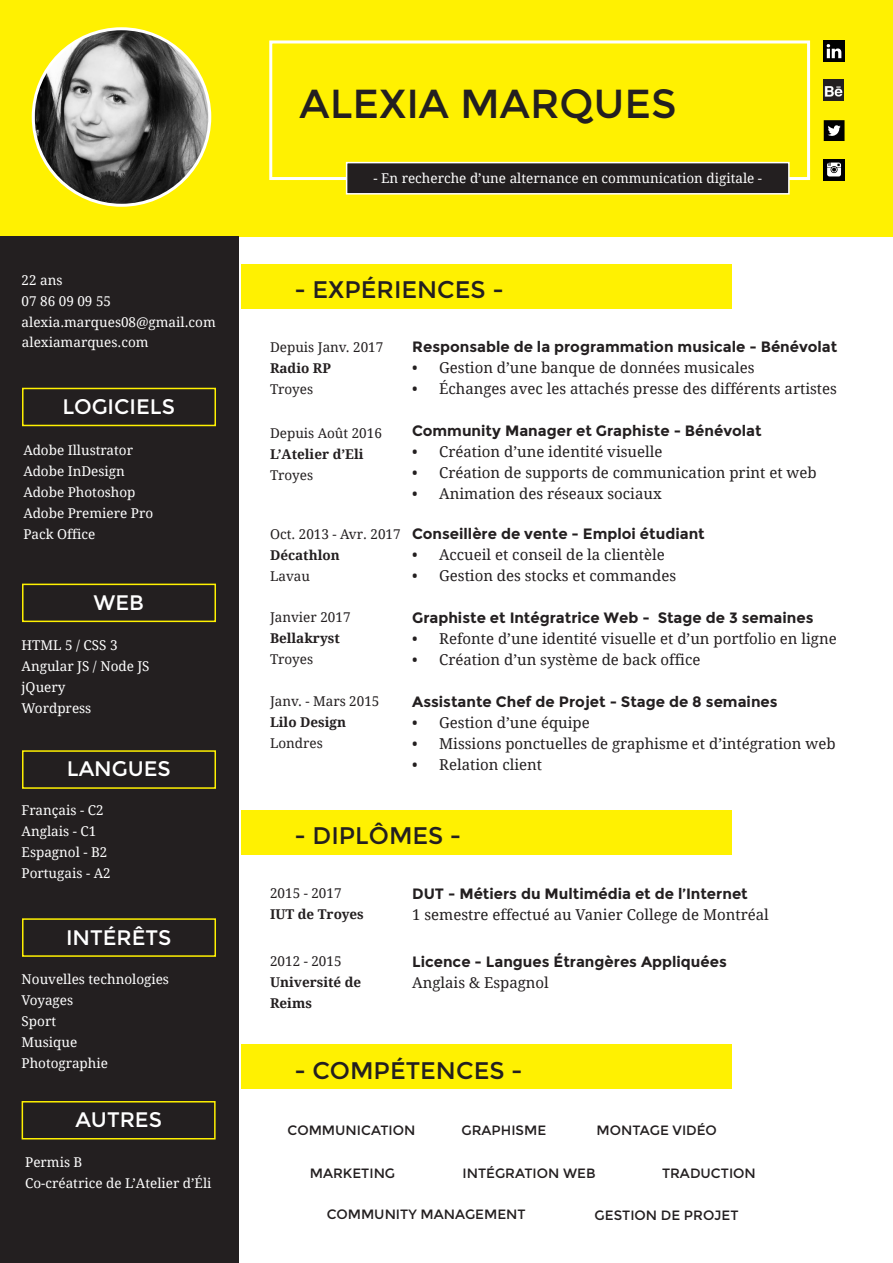
<style>
.page{position:relative;width:893px;height:1263px;background:#fff}
.page>*{position:absolute;margin:0;border:0;box-sizing:border-box;transform-origin:0 0}
.t1{font:40.5px "Montserrat";color:#231f20}
.Titles{font:24px "Montserrat";color:#231f20}
.Catégories{font:21px "Montserrat";color:#fff}
.Description{font:15px "Droid Serif";color:#231f20}
.Description-2{font:700 15px "Montserrat";color:#231f20}
.Statut{font:13.5px "Droid Serif";color:#fff}
.Dates{font:13.5px "Droid Serif";color:#231f20}
.t2{font:13.5px "Montserrat";color:#231f20}
.Dates-2{font:700 13.5px/21px "Droid Serif";color:#231f20}
</style>
<div class="page">
<div style="left:241px;top:1044px;width:490px;height:45px;background:#fff101"></div>
<div style="left:241px;top:810px;width:490px;height:45px;background:#fff101"></div>
<div style="left:241px;top:264px;width:490px;height:45px;background:#fff101"></div>
<div style="left:0;top:0;width:893px;height:236px;background:#fff101"></div>
<img style="left:34px;top:29px;width:176px;height:176px">
<div style="left:0;top:236px;width:239px;height:1027px;background:#231f20"></div>
<div style="left:269px;top:40px;width:541px;height:140px;border:3px solid #fff"></div>
<div style="left:347px;top:163px;width:442px;height:31px;background:#231f20"></div>
<div style="left:346px;top:162px;width:444px;height:33px;border:2px solid #fff"></div>
<div style="left:22px;top:388px;width:194px;height:38px;border:2px solid #fff101"></div>
<div style="left:22px;top:584px;width:194px;height:38px;border:2px solid #fff101"></div>
<div style="left:22px;top:750px;width:194px;height:39px;border:2px solid #fff101"></div>
<div style="left:22px;top:918px;width:194px;height:39px;border:2px solid #fff101"></div>
<svg style="left:824px;top:120px;width:20px;height:21px"></svg>
<div style="left:824px;top:41px;width:21px;height:21px;background:#000"></div>
<svg style="left:826px;top:44px;width:15px;height:14px"></svg>
<div style="left:824px;top:159px;width:20px;height:21px;background:#000"></div>
<svg style="left:827px;top:163px;width:14px;height:18px"></svg>
<div style="left:22px;top:1101px;width:194px;height:38px;border:2px solid #fff101"></div>
<div style="left:824px;top:80px;width:20px;height:21px;background:#231f20"></div>
<img style="left:825px;top:86px;width:18px;height:11px">
<p class="Statut" style="left:22px;top:272px;width:42px">22 ans</p>
<p class="Statut" style="left:22px;top:293px;width:91px">07 86 09 09 55</p>
<p class="Statut" style="left:22px;top:314px;width:196px">alexia.marques08@gmail.com</p>
<p class="Statut" style="left:22px;top:334px;width:128px">alexiamarques.com</p>
<p class="Catégories" style="left:63px;top:395px;width:114px">LOGICIELS</p>
<p class="Statut" style="left:23px;top:442px;width:111px">Adobe Illustrator</p>
<p class="Statut" style="left:23px;top:463px;width:103px">Adobe InDesign</p>
<p class="Statut" style="left:23px;top:484px;width:114px">Adobe Photoshop</p>
<p class="Statut" style="left:23px;top:505px;width:131px">Adobe Premiere Pro</p>
<p class="Statut" style="left:23px;top:526px;width:73px">Pack Office</p>
<p class="Catégories" style="left:94px;top:590px;width:52px">WEB</p>
<p class="Statut" style="left:22px;top:638px;width:98px">HTML 5 / CSS 3</p>
<p class="Statut" style="left:22px;top:659px;width:130px">Angular JS / Node JS</p>
<p class="Statut" style="left:22px;top:680px;width:45px">jQuery</p>
<p class="Statut" style="left:22px;top:701px;width:71px">Wordpress</p>
<p class="Catégories" style="left:67px;top:757px;width:106px">LANGUES</p>
<p class="Statut" style="left:22px;top:803px;width:84px">Français - C2</p>
<p class="Statut" style="left:22px;top:824px;width:76px">Anglais - C1</p>
<p class="Statut" style="left:22px;top:845px;width:87px">Espagnol - B2</p>
<p class="Statut" style="left:22px;top:866px;width:91px">Portugais - A2</p>
<p class="Catégories" style="left:66px;top:925px;width:107px">INTÉRÊTS</p>
<p class="Statut" style="left:22px;top:972px;width:149px">Nouvelles technologies</p>
<p class="Statut" style="left:22px;top:993px;width:53px">Voyages</p>
<p class="Statut" style="left:22px;top:1014px;width:36px">Sport</p>
<p class="Statut" style="left:22px;top:1035px;width:57px">Musique</p>
<p class="Statut" style="left:22px;top:1056px;width:88px">Photographie</p>
<p class="Catégories" style="left:76px;top:1107px;width:88px">AUTRES</p>
<p class="Statut" style="left:25px;top:1154px;width:59px">Permis B</p>
<p class="Statut" style="left:25px;top:1175px;width:188px">Co-créatrice de L’Atelier d’Éli</p>
<p class="t1" style="left:300px;top:81px;width:378px">ALEXIA MARQUES</p>
<p class="Statut" style="left:373px;top:171px;width:390px">- En recherche d’une alternance en communication digitale -</p>
<p class="Titles" style="left:295px;top:276px;width:211px">- EXPÉRIENCES -</p>
<p class="Dates" style="left:270px;top:339px;width:115px">Depuis Janv. 2017</p>
<p class="Dates-2" style="left:270px;top:358px;width:63px">Radio RP</p>
<p class="Dates" style="left:270px;top:381px;width:45px">Troyes</p>
<p class="Dates" style="left:270px;top:425px;width:113px">Depuis Août 2016</p>
<p class="Dates-2" style="left:270px;top:444px;width:95px">L’Atelier d’Eli</p>
<p class="Dates" style="left:270px;top:467px;width:45px">Troyes</p>
<p class="Dates" style="left:270px;top:527px;width:132px">Oct. 2013 - Avr. 2017</p>
<p class="Dates-2" style="left:270px;top:545px;width:71px">Décathlon</p>
<p class="Dates" style="left:270px;top:569px;width:42px">Lavau</p>
<p class="Dates" style="left:270px;top:609px;width:82px">Janvier 2017</p>
<p class="Dates-2" style="left:270px;top:628px;width:71px">Bellakryst</p>
<p class="Dates" style="left:270px;top:651px;width:45px">Troyes</p>
<p class="Dates" style="left:270px;top:694px;width:111px">Janv. - Mars 2015</p>
<p class="Dates-2" style="left:270px;top:712px;width:78px">Lilo Design</p>
<p class="Dates" style="left:270px;top:736px;width:54px">Londres</p>
<p class="Description-2" style="left:412px;top:338px;width:427px">Responsable de la programmation musicale - Bénévolat</p>
<p class="Description" style="left:412px;top:359px;width:344px">• Gestion d’une banque de données musicales</p>
<p class="Description" style="left:412px;top:380px;width:426px">• Échanges avec les attachés presse des différents artistes</p>
<p class="Description-2" style="left:412px;top:422px;width:351px">Community Manager et Graphiste - Bénévolat</p>
<p class="Description" style="left:412px;top:443px;width:252px">• Création d’une identité visuelle</p>
<p class="Description" style="left:412px;top:464px;width:406px">• Création de supports de communication print et web</p>
<p class="Description" style="left:412px;top:485px;width:251px">• Animation des réseaux sociaux</p>
<p class="Description-2" style="left:412px;top:525px;width:294px">Conseillère de vente - Emploi étudiant</p>
<p class="Description" style="left:412px;top:546px;width:254px">• Accueil et conseil de la clientèle</p>
<p class="Description" style="left:412px;top:567px;width:265px">• Gestion des stocks et commandes</p>
<p class="Description-2" style="left:412px;top:609px;width:403px">Graphiste et Intégratrice Web - Stage de 3 semaines</p>
<p class="Description" style="left:412px;top:630px;width:426px">• Refonte d’une identité visuelle et d’un portfolio en ligne</p>
<p class="Description" style="left:412px;top:651px;width:290px">• Création d’un système de back office</p>
<p class="Description-2" style="left:412px;top:692px;width:367px">Assistante Chef de Projet - Stage de 8 semaines</p>
<p class="Description" style="left:412px;top:713px;width:179px">• Gestion d’une équipe</p>
<p class="Description" style="left:412px;top:734px;width:425px">• Missions ponctuelles de graphisme et d’intégration web</p>
<p class="Description" style="left:412px;top:755px;width:132px">• Relation client</p>
<p class="Titles" style="left:295px;top:821px;width:168px">- DIPLÔMES -</p>
<p class="Dates" style="left:270px;top:885px;width:73px">2015 - 2017</p>
<p class="Dates-2" style="left:270px;top:904px;width:95px">IUT de Troyes</p>
<p class="Dates" style="left:270px;top:953px;width:73px">2012 - 2015</p>
<p class="Dates-2" style="left:270px;top:971px;width:93px">Université de<br>Reims</p>
<p class="Description-2" style="left:412px;top:885px;width:337px">DUT - Métiers du Multimédia et de l’Internet</p>
<p class="Description" style="left:412px;top:906px;width:358px">1 semestre effectué au Vanier College de Montréal</p>
<p class="Description-2" style="left:412px;top:953px;width:316px">Licence - Langues Étrangères Appliquées</p>
<p class="Description" style="left:412px;top:974px;width:138px">Anglais &amp; Espagnol</p>
<p class="Titles" style="left:295px;top:1056px;width:229px">- COMPÉTENCES -</p>
<p class="t2" style="left:288px;top:1122px;width:129px">COMMUNICATION</p>
<p class="t2" style="left:310px;top:1165px;width:87px">MARKETING</p>
<p class="t2" style="left:596px;top:1122px;width:122px">MONTAGE VIDÉO</p>
<p class="t2" style="left:662px;top:1165px;width:95px">TRADUCTION</p>
<p class="t2" style="left:462px;top:1123px;width:86px">GRAPHISME</p>
<p class="t2" style="left:463px;top:1165px;width:135px">INTÉGRATION WEB</p>
<p class="t2" style="left:327px;top:1207px;width:200px">COMMUNITY MANAGEMENT</p>
<p class="t2" style="left:595px;top:1207px;width:145px">GESTION DE PROJET</p>
</div>
